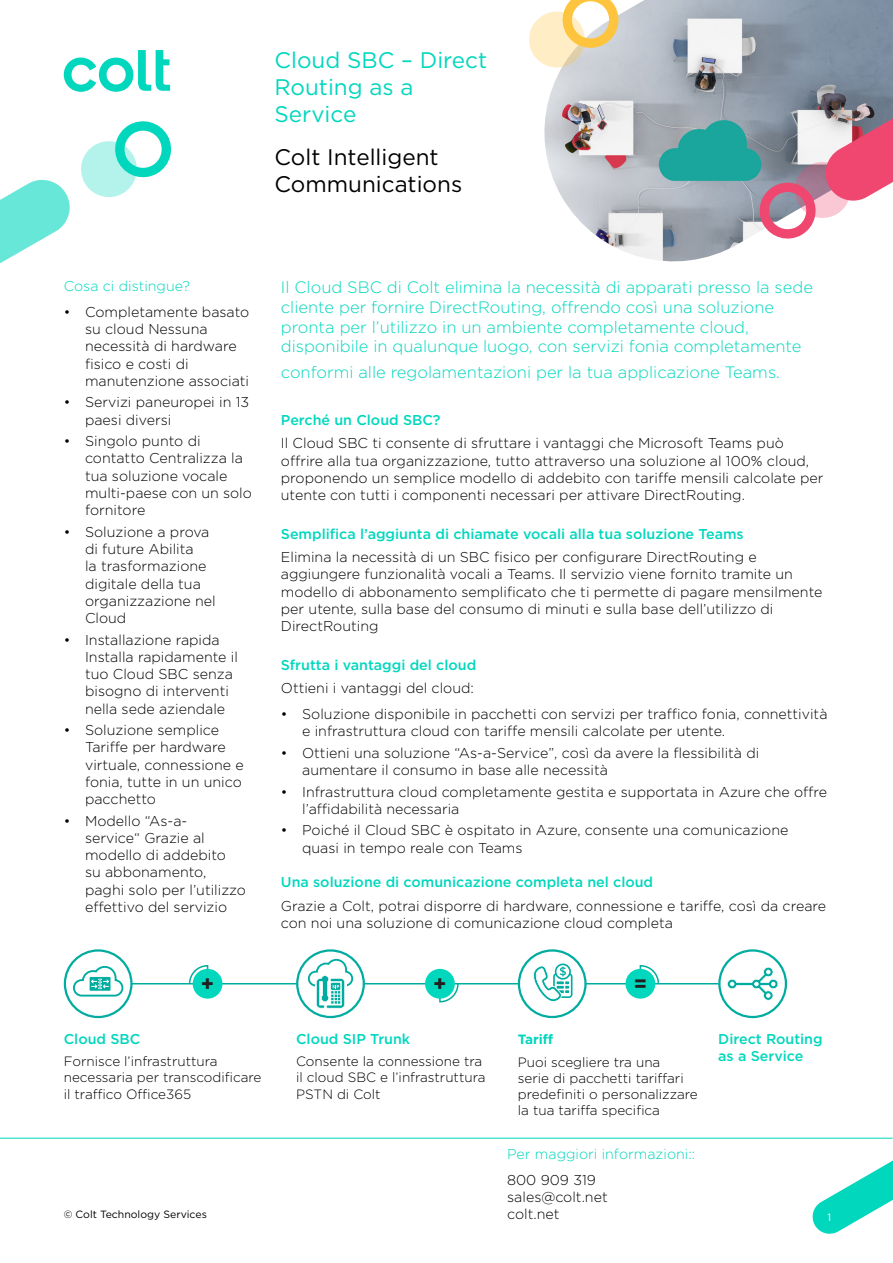
<style>
.page{position:relative;width:893px;height:1263px;background:#fff}
.page>*{position:absolute;margin:0;border:0;box-sizing:border-box;transform-origin:0 0}
.Headline_01{font:22.5px/27px "Gotham";color:#00d7bd}
.Headline_01-2{font:22.5px/27px "Gotham";color:#000}
.t1{font:700 21px "Gotham";color:#231f20}
.Heading_01{font:300 16.5px/19.8px "Gotham";color:#00d7bd}
.Body_01{font:300 14.25px/17.2px "Gotham";color:#000}
.Subheading_02{font:500 14.25px/17.1px "Gotham";color:#00d7bd}
.Body_01-2{font:300 14.25px "Gotham";color:#00d7bd}
.Heading_02{font:300 14.25px "Gotham";color:#00d7bd}
.Body_01-3{font:300 13.5px/16.2px "Gotham";color:#000}
.Subheading_02-2{font:700 13.5px "Gotham";color:#00d7bd}
.t2{font:10.5px "Gotham";color:#000}
.t3{font:10.5px "Gotham";color:#fff}
</style>
<div class="page">
<img style="left:544px;top:0;width:349px;height:262px">
<svg style="left:0;top:180px;width:70px;height:84px"></svg>
<svg style="left:81px;top:121px;width:91px;height:76px"></svg>
<svg style="left:529px;top:0;width:93px;height:68px"></svg>
<svg style="left:756px;top:48px;width:137px;height:195px"></svg>
<svg style="left:639px;top:965px;width:21px;height:20px"></svg>
<hr style="left:126px;top:983px;width:599px;height:1px;background:#00aca0">
<svg style="left:296px;top:949px;width:69px;height:69px"></svg>
<svg style="left:518px;top:949px;width:69px;height:69px"></svg>
<svg style="left:64px;top:949px;width:69px;height:69px"></svg>
<svg style="left:718px;top:949px;width:69px;height:69px"></svg>
<div style="left:625px;top:969px;width:30px;height:30px;background:#00d7bd;border-radius:50%"></div>
<svg style="left:188px;top:965px;width:21px;height:20px"></svg>
<svg style="left:439px;top:984px;width:20px;height:19px"></svg>
<div style="left:425px;top:969px;width:30px;height:30px;background:#00d7bd;border-radius:50%"></div>
<div style="left:193px;top:969px;width:29px;height:30px;background:#00d7bd;border-radius:50%"></div>
<hr style="left:0;top:1138px;width:893px;height:1px;background:#00d7bd">
<svg style="left:64px;top:50px;width:106px;height:42px"></svg>
<svg style="left:813px;top:1160px;width:80px;height:74px"></svg>
<p class="Headline_01" style="left:274px;top:46px;width:214px">Cloud SBC – Direct<br>Routing as a<br>Service</p>
<p class="Headline_01-2" style="left:274px;top:143px;width:189px">Colt Intelligent<br>Communications</p>
<p class="Heading_02" style="left:64px;top:277px;width:128px">Cosa ci distingue?</p>
<p class="Body_01" style="left:85px;top:303px;width:166px;text-indent:-21px">• Completamente basato su cloud Nessuna necessità di hardware fisico e costi di manutenzione associati</p>
<p class="Body_01" style="left:85px;top:393px;width:166px;text-indent:-21px">• Servizi paneuropei in 13 paesi diversi</p>
<p class="Body_01" style="left:85px;top:432px;width:168px;text-indent:-21px">• Singolo punto di contatto Centralizza la tua soluzione vocale multi-paese con un solo fornitore</p>
<p class="Body_01" style="left:85px;top:523px;width:132px;text-indent:-21px">• Soluzione a prova di future Abilita<br>la trasformazione digitale della tua organizzazione nel<br>Cloud</p>
<p class="Body_01" style="left:85px;top:630px;width:154px;text-indent:-21px">• Installazione rapida<br>Installa rapidamente il tuo Cloud SBC senza bisogno di interventi nella sede aziendale</p>
<p class="Body_01" style="left:85px;top:721px;width:160px;text-indent:-21px">• Soluzione semplice<br>Tariffe per hardware virtuale, connessione e fonia, tutte in un unico pacchetto</p>
<p class="Body_01" style="left:85px;top:811px;width:162px;text-indent:-21px">• Modello “As-a&shy;service“ Grazie al modello di addebito<br>su abbonamento, paghi solo per l’utilizzo effettivo del servizio</p>
<p class="Heading_01" style="left:281px;top:277px;width:534px">Il Cloud SBC di Colt elimina la necessità di apparati presso la sede cliente per fornire DirectRouting, offrendo così una soluzione pronta per l’utilizzo in un ambiente completamente cloud, disponibile in qualunque luogo, con servizi fonia completamente</p>
<p class="Heading_01" style="left:281px;top:361px;width:501px">conformi alle regolamentazioni per la tua applicazione Teams.</p>
<p class="Subheading_02" style="left:281px;top:411px;width:161px">Perché un Cloud SBC?</p>
<p class="Body_01" style="left:281px;top:434px;width:544px">Il Cloud SBC ti consente di sfruttare i vantaggi che Microsoft Teams può offrire alla tua organizzazione, tutto attraverso una soluzione al 100% cloud, proponendo un semplice modello di addebito con tariffe mensili calcolate per utente con tutti i componenti necessari per attivare DirectRouting.</p>
<p class="Subheading_02" style="left:281px;top:525px;width:464px">Semplifica l’aggiunta di chiamate vocali alla tua soluzione Teams</p>
<p class="Body_01" style="left:281px;top:548px;width:543px">Elimina la necessità di un SBC fisico per configurare DirectRouting e aggiungere funzionalità vocali a Teams. Il servizio viene fornito tramite un modello di abbonamento semplificato che ti permette di pagare mensilmente per utente, sulla base del consumo di minuti e sulla base dell’utilizzo di DirectRouting</p>
<p class="Subheading_02" style="left:281px;top:656px;width:197px">Sfrutta i vantaggi del cloud</p>
<p class="Body_01" style="left:281px;top:679px;width:195px">Ottieni i vantaggi del cloud:</p>
<p class="Body_01" style="left:302px;top:705px;width:527px;text-indent:-21px">• Soluzione disponibile in pacchetti con servizi per traffico fonia, connettività e infrastruttura cloud con tariffe mensili calcolate per utente.</p>
<p class="Body_01" style="left:302px;top:744px;width:459px;text-indent:-21px">• Ottieni una soluzione “As-a-Service”, così da avere la flessibilità di aumentare il consumo in base alle necessità</p>
<p class="Body_01" style="left:302px;top:782px;width:527px;text-indent:-21px">• Infrastruttura cloud completamente gestita e supportata in Azure che offre l’affidabilità necessaria</p>
<p class="Body_01" style="left:302px;top:821px;width:488px;text-indent:-21px">• Poiché il Cloud SBC è ospitato in Azure, consente una comunicazione quasi in tempo reale con Teams</p>
<p class="Subheading_02" style="left:281px;top:873px;width:374px">Una soluzione di comunicazione completa nel cloud</p>
<p class="Body_01" style="left:281px;top:896px;width:547px">Grazie a Colt, potrai disporre di hardware, connessione e tariffe, così da creare con noi una soluzione di comunicazione cloud completa</p>
<p class="t1" style="left:201px;top:970px;width:15px">+</p>
<p class="t1" style="left:433px;top:970px;width:15px">+</p>
<p class="t1" style="left:634px;top:970px;width:15px">=</p>
<p class="Subheading_02" style="left:64px;top:1030px;width:78px">Cloud SBC</p>
<p class="Body_01-3" style="left:64px;top:1053px;width:199px">Fornisce l’infrastruttura necessaria per transcodificare il traffico Office365</p>
<p class="Subheading_02" style="left:296px;top:1030px;width:116px">Cloud SIP Trunk</p>
<p class="Body_01-3" style="left:296px;top:1053px;width:191px">Consente la connessione tra il cloud SBC e l’infrastruttura<br>PSTN di Colt</p>
<p class="Subheading_02-2" style="left:518px;top:1030px;width:37px">Tariff</p>
<p class="Body_01-3" style="left:518px;top:1053px;width:181px">Puoi scegliere tra una<br>serie di pacchetti tariffari predefiniti o personalizzare la tua tariffa specifica</p>
<p class="Body_01-2" style="left:507px;top:1145px;width:190px">Per maggiori informazioni::</p>
<p class="Body_01" style="left:507px;top:1171px;width:90px">800 909 319</p>
<p class="Body_01" style="left:507px;top:1188px;width:102px">sales@colt.net</p>
<p class="Subheading_02" style="left:718px;top:1030px;width:106px">Direct Routing as a Service</p>
<p class="t2" style="left:64px;top:1208px;width:145px">© Colt Technology Services</p>
<p class="Body_01" style="left:507px;top:1205px;width:54px">colt.net</p>
<p class="t3" style="left:827px;top:1210px;width:5px">1</p>
</div>
